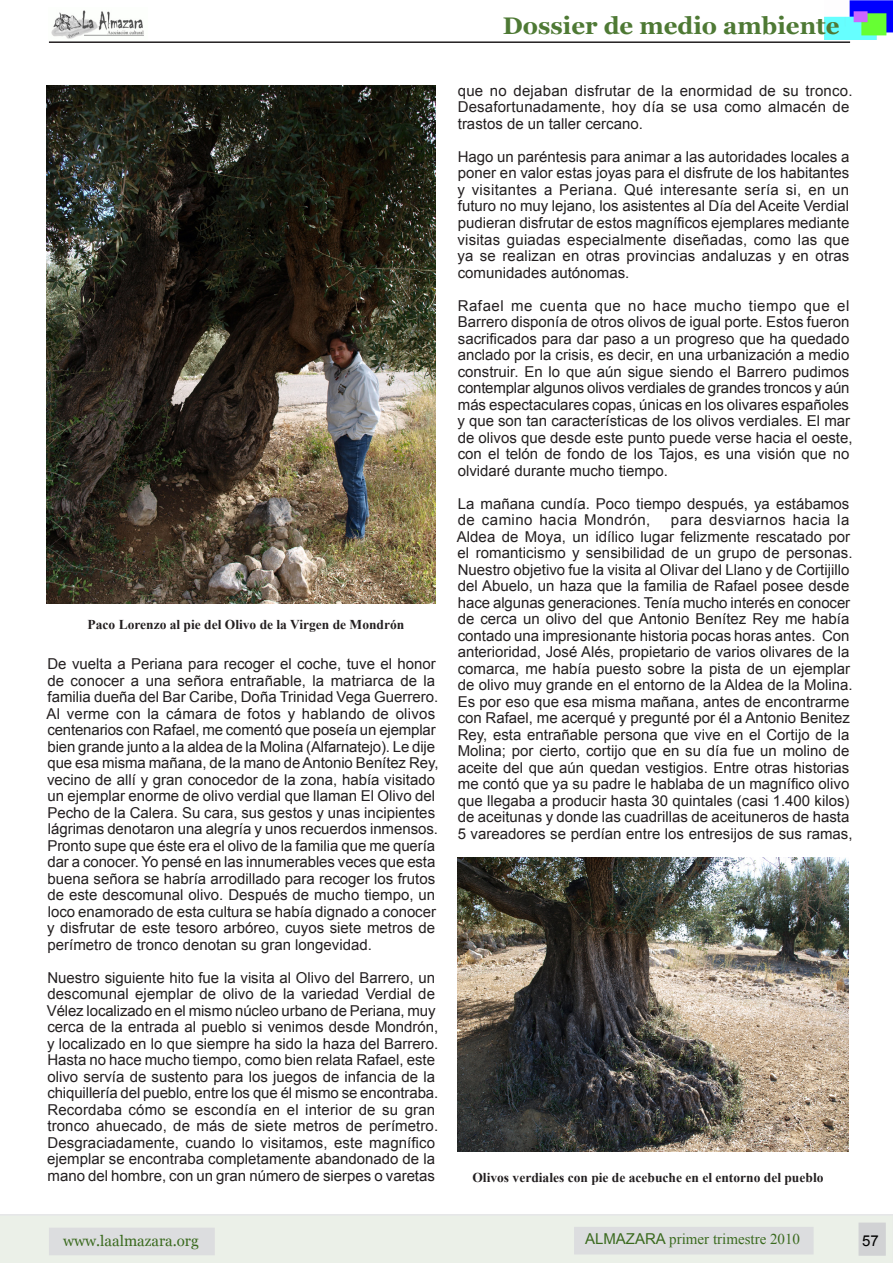
<style>
.page{position:relative;width:893px;height:1263px;background:#fff}
.page>*{position:absolute;margin:0;border:0;box-sizing:border-box;transform-origin:0 0}
.t1{font:700 24px "Georgia";color:#4e7934}
.Pie{font:15px/16.5px "Arial";color:#231f20}
.Pie-2{font:15px "Times New Roman";color:#3a6a1e}
.Pie-3{font:15px "Georgia";color:#3a6a1e}
.t2{font:15px "Arial";color:#000}
.Pie-4{font:700 13.5px "Times New Roman";color:#231f20}
.s1{font-family:"Arial"}
</style>
<div class="page">
<hr style="left:49px;top:41px;width:801px;height:2px;background:#231f20">
<img style="left:824px;top:0;width:69px;height:40px">
<div style="left:0;top:1214px;width:893px;height:49px;background:#ebf0e8"></div>
<div style="left:574px;top:1227px;width:240px;height:27px;background:#dcdddf"></div>
<div style="left:858px;top:1222px;width:28px;height:34px;background:#d1d2d4;border:2px solid #d1d2d4"></div>
<div style="left:49px;top:1228px;width:166px;height:27px;background:#dcdddf"></div>
<img style="left:51px;top:10px;width:93px;height:29px">
<img style="left:47px;top:85px;width:389px;height:519px">
<img style="left:457px;top:858px;width:392px;height:294px">
<p class="t1" style="left:503px;top:10px;width:338px">Dossier de medio ambiente</p>
<p class="Pie-4" style="left:88px;top:615px;width:318px">Paco Lorenzo al pie del Olivo de la Virgen de Mondrón</p>
<p class="Pie" style="left:46px;top:656px;width:394px">De vuelta a Periana para recoger el coche, tuve el honor de conocer a una señora entrañable, la matriarca de la familia dueña del Bar Caribe, Doña Trinidad Vega Guerrero.<br>Al verme con la cámara de fotos y hablando de olivos centenarios con Rafael, me comentó que poseía un ejemplar bien grande junto a la aldea de la Molina (Alfarnatejo). Le dije que esa misma mañana, de la mano de Antonio Benítez Rey, vecino de allí y gran conocedor de la zona, había visitado un ejemplar enorme de olivo verdial que llaman El Olivo del Pecho de la Calera. Su cara, sus gestos y unas incipientes lágrimas denotaron una alegría y unos recuerdos inmensos.<br>Pronto supe que éste era el olivo de la familia que me quería dar a conocer. Yo pensé en las innumerables veces que esta buena señora se habría arrodillado para recoger los frutos de este descomunal olivo. Después de mucho tiempo, un loco enamorado de esta cultura se había dignado a conocer y disfrutar de este tesoro arbóreo, cuyos siete metros de perímetro de tronco denotan su gran longevidad.</p>
<p class="Pie" style="left:47px;top:969px;width:393px">Nuestro siguiente hito fue la visita al Olivo del Barrero, un descomunal ejemplar de olivo de la variedad Verdial de Vélez localizado en el mismo núcleo urbano de Periana, muy cerca de la entrada al pueblo si venimos desde Mondrón, y localizado en lo que siempre ha sido la haza del Barrero.<br>Hasta no hace mucho tiempo, como bien relata Rafael, este olivo servía de sustento para los juegos de infancia de la chiquillería del pueblo, entre los que él mismo se encontraba.<br>Recordaba cómo se escondía en el interior de su gran tronco ahuecado, de más de siete metros de perímetro.<br>Desgraciadamente, cuando lo visitamos, este magnífico ejemplar se encontraba completamente abandonado de la mano del hombre, con un gran número de sierpes o varetas</p>
<p class="Pie" style="left:458px;top:83px;width:396px">que no dejaban disfrutar de la enormidad de su tronco.<br>Desafortunadamente, hoy día se usa como almacén de trastos de un taller cercano.</p>
<p class="Pie" style="left:457px;top:149px;width:394px;text-align:justify">Hago un paréntesis para animar a las autoridades locales a poner en valor estas joyas para el disfrute de los habitantes y visitantes a Periana. Qué interesante sería si, en un futuro no muy lejano, los asistentes al Día del Aceite Verdial pudieran disfrutar de estos magníficos ejemplares mediante visitas guiadas especialmente diseñadas, como las que ya se realizan en otras provincias andaluzas y en otras comunidades autónomas.</p>
<p class="Pie" style="left:457px;top:297px;width:397px">Rafael me cuenta que no hace mucho tiempo que el Barrero disponía de otros olivos de igual porte. Estos fueron sacrificados para dar paso a un progreso que ha quedado anclado por la crisis, es decir, en una urbanización a medio construir. En lo que aún sigue siendo el Barrero pudimos contemplar algunos olivos verdiales de grandes troncos y aún más espectaculares copas, únicas en los olivares españoles y que son tan características de los olivos verdiales. El mar de olivos que desde este punto puede verse hacia el oeste, con el telón de fondo de los Tajos, es una visión que no olvidaré durante mucho tiempo.</p>
<p class="Pie" style="left:458px;top:495px;width:393px">La mañana cundía. Poco tiempo después, ya estábamos de camino hacia Mondrón,</p>
<p class="Pie" style="left:457px;top:512px;width:397px;text-indent:214px">para desviarnos hacia la Aldea de Moya, un idílico lugar felizmente rescatado por el romanticismo y sensibilidad de un grupo de personas.<br>Nuestro objetivo fue la visita al Olivar del Llano y de Cortijillo del Abuelo, un haza que la familia de Rafael posee desde hace algunas generaciones. Tenía mucho interés en conocer de cerca un olivo del que Antonio Benítez Rey me había contado una impresionante historia pocas horas antes. Con anterioridad, José Alés, propietario de varios olivares de la comarca, me había puesto sobre la pista de un ejemplar de olivo muy grande en el entorno de la Aldea de la Molina.<br>Es por eso que esa misma mañana, antes de encontrarme con Rafael, me acerqué y pregunté por él a Antonio Benitez Rey, esta entrañable persona que vive en el Cortijo de la Molina; por cierto, cortijo que en su día fue un molino de aceite del que aún quedan vestigios. Entre otras historias me contó que ya su padre le hablaba de un magnífico olivo que llegaba a producir hasta 30 quintales (casi 1.400 kilos) de aceitunas y donde las cuadrillas de aceituneros de hasta 5 vareadores se perdían entre los entresijos de sus ramas,</p>
<p class="Pie-4" style="left:472px;top:1168px;width:353px">Olivos verdiales con pie de acebuche en el entorno del pueblo</p>
<p class="Pie-3" style="left:63px;top:1232px;width:137px">www.laalmazara.org</p>
<p class="Pie-2" style="left:585px;top:1229px;width:217px"><span class="s1">ALMAZARA</span> primer trimestre 2010</p>
<p class="t2" style="left:862px;top:1231px;width:18px">57</p>
</div>
